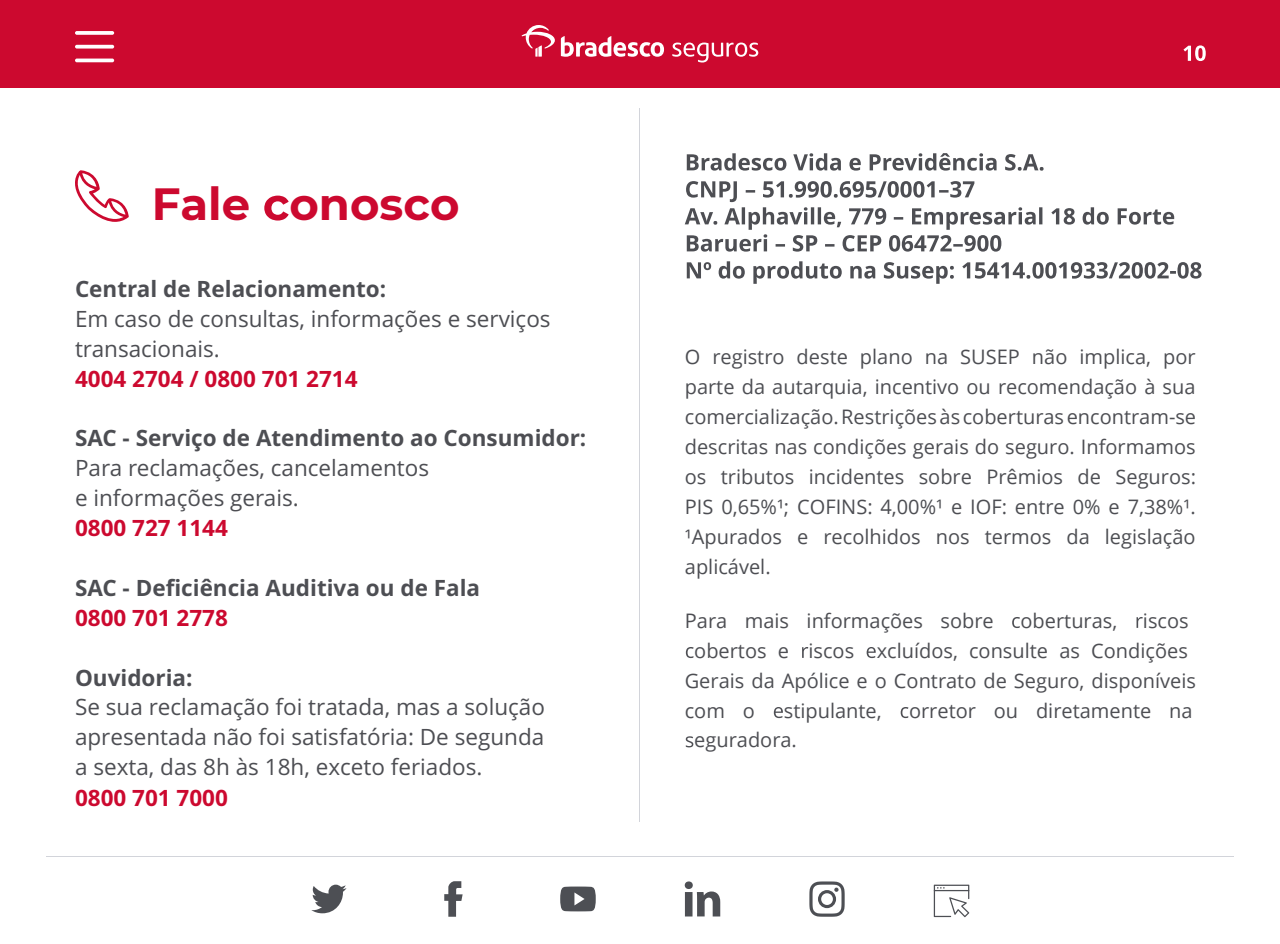
<style>
.page{position:relative;width:1280px;height:944px;background:#fff}
.page>*{position:absolute;margin:0;border:0;box-sizing:border-box;transform-origin:0 0}
.t1{font:700 45px "Montserrat";color:#cc092f}
.t2{font:22.5px/30px "Open Sans";color:#4d4e53}
.t3{font:700 22.5px "Open Sans";color:#4d4e53}
.t4{font:700 22.5px "Open Sans";color:#cc092f}
.t5{font:20px/30px "Open Sans";color:#4d4e53;text-align:justify}
</style>
<div class="page">
<svg style="left:264px;top:196px;width:25px;height:24px"></svg>
<svg style="left:75px;top:170px;width:54px;height:52px"></svg>
<hr style="left:46px;top:856px;width:1188px;height:1px;background:#d2d4da">
<hr style="left:640px;top:108px;width:1px;height:713px;background:#d2d4da">
<svg style="left:685px;top:881px;width:35px;height:35px"></svg>
<svg style="left:311px;top:884px;width:36px;height:29px"></svg>
<svg style="left:444px;top:881px;width:19px;height:36px"></svg>
<svg style="left:560px;top:886px;width:36px;height:25px"></svg>
<svg style="left:809px;top:881px;width:36px;height:36px"></svg>
<svg style="left:934px;top:884px;width:35px;height:33px"></svg>
<div style="left:0;top:0;width:1280px;height:88px;background:#cc092f"></div>
<svg style="left:522px;top:25px;width:236px;height:37px"></svg>
<svg style="left:75px;top:31px;width:39px;height:4px"></svg>
<svg style="left:75px;top:45px;width:39px;height:4px"></svg>
<hr style="left:75px;top:59px;width:39px;height:3px;background:#fff;border-radius:2px">
<svg style="left:687px;top:153px;width:357px;height:18px"></svg>
<svg style="left:685px;top:181px;width:489px;height:71px"></svg>
<svg style="left:687px;top:261px;width:515px;height:23px"></svg>
<svg style="left:1012px;top:617px;width:8px;height:11px"></svg>
<svg style="left:1137px;top:617px;width:6px;height:11px"></svg>
<svg style="left:686px;top:647px;width:8px;height:11px"></svg>
<svg style="left:802px;top:647px;width:6px;height:11px"></svg>
<svg style="left:867px;top:647px;width:9px;height:11px"></svg>
<svg style="left:774px;top:707px;width:9px;height:11px"></svg>
<svg style="left:901px;top:707px;width:7px;height:11px"></svg>
<svg style="left:686px;top:736px;width:7px;height:11px"></svg>
<svg style="left:1184px;top:45px;width:22px;height:16px"></svg>
<h1 class="t1" style="left:152px;top:172px;width:309px">Fale onosco</h1>
<p class="t3" style="left:75px;top:273px;width:313px">Central de Relacionamento:</p>
<p class="t2" style="left:75px;top:303px;width:477px">Em caso de consultas, informações e serviços transacionais.</p>
<p class="t4" style="left:75px;top:363px;width:284px">4004 2704 / 0800 701 2714</p>
<p class="t3" style="left:75px;top:422px;width:513px">SAC - Serviço de Atendimento ao Consumidor:</p>
<p class="t2" style="left:75px;top:452px;width:356px">Para reclamações, cancelamentos e informações gerais.</p>
<p class="t4" style="left:75px;top:512px;width:155px">0800 727 1144</p>
<p class="t3" style="left:75px;top:572px;width:407px">SAC - Deficiência Auditiva ou de Fala</p>
<p class="t4" style="left:75px;top:602px;width:155px">0800 701 2778</p>
<p class="t3" style="left:75px;top:662px;width:119px">Ouvidoria:</p>
<p class="t2" style="left:75px;top:692px;width:472px;text-align:justify">Se sua reclamação foi tratada, mas a solução apresentada não foi satisfatória: De segunda a sexta, das 8h às 18h, exceto feriados.</p>
<p class="t4" style="left:75px;top:781px;width:155px">0800 701 7000</p>
<p class="t5" style="left:685px;top:341px;width:513px">O registro deste plano na SUSEP não implica, por parte da autarquia, incentivo ou recomendação à sua comercialização. Restrições às coberturas encontram-se descritas nas condições gerais do seguro. Informamos os tributos incidentes sobre Prêmios de Seguros:<br>PIS 0,65%¹; COFINS: 4,00%¹ e IOF: entre 0% e 7,38%¹.<br>¹Apurados e recolhidos nos termos da legislação aplicável.</p>
<p class="t5" style="left:685px;top:605px;width:310px">Para mais informações sobre</p>
<p class="t5" style="left:1021px;top:605px;width:98px">oberturas,</p>
<p class="t5" style="left:1143px;top:605px;width:47px">iscos</p>
<p class="t5" style="left:694px;top:635px;width:495px">obertos e iscos xcluídos, consulte as Condições</p>
<p class="t5" style="left:685px;top:665px;width:513px">Gerais da Apólice e o Contrato de Seguro, disponíveis</p>
<p class="t5" style="left:685px;top:695px;width:72px">com o</p>
<p class="t5" style="left:784px;top:695px;width:99px">stipulante,</p>
<p class="t5" style="left:909px;top:695px;width:285px">orretor ou diretamente na</p>
<p class="t5" style="left:694px;top:724px;width:104px">eguradora.</p>
</div>
